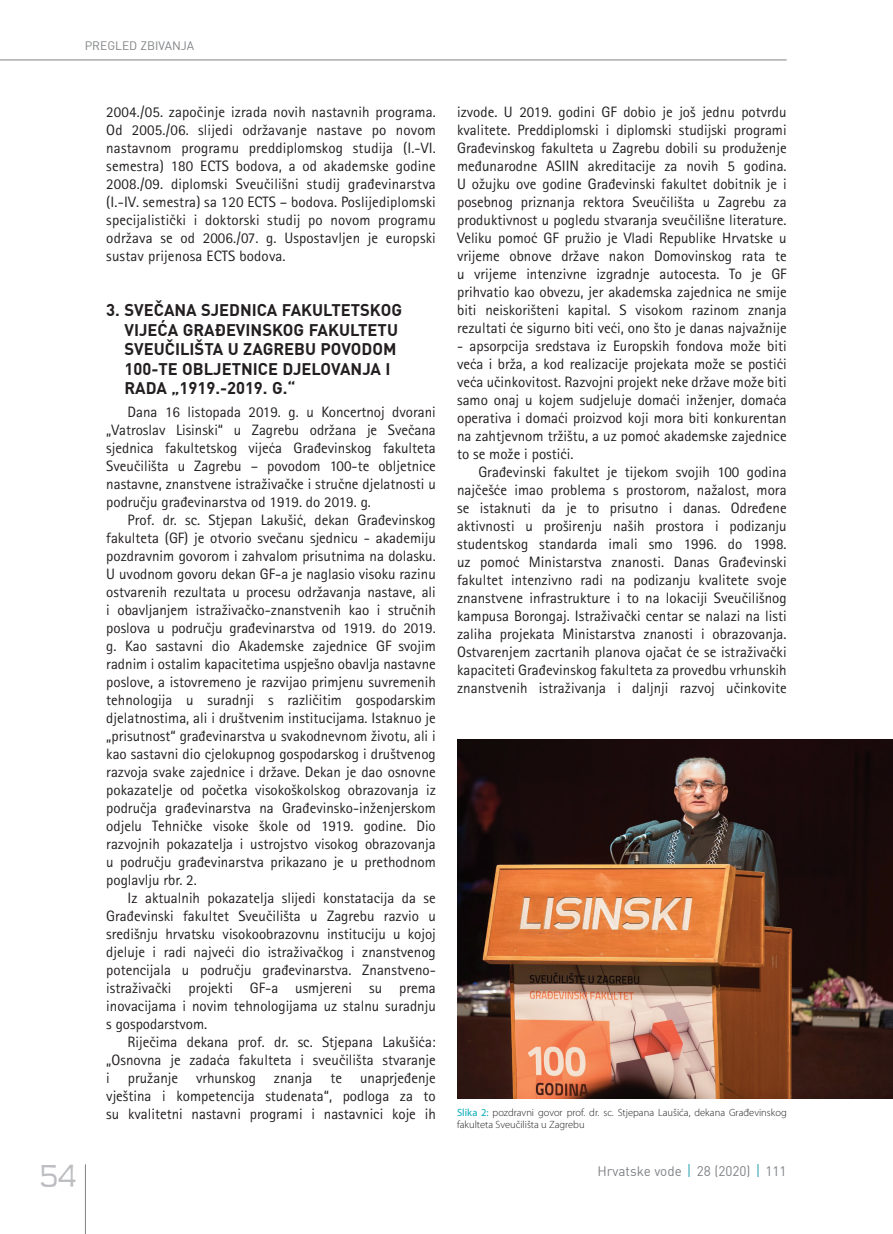
<style>
.page{position:relative;width:893px;height:1234px;background:#fff}
.page>*{position:absolute;margin:0;border:0;box-sizing:border-box;transform-origin:0 0}
.t1{font:300 36px "Teen";color:#bcbdc0}
.NASLOV_1{font:700 16.5px/19.5px "DIN";color:#231f20}
.OSNOVNI_TEKST_10-12{font:15px/18px "Rotis Sans Serifklemy";color:#231f20;text-align:justify}
.t2{font:13.5px "DIN";color:#808285}
.t3{font:12px "DIN";color:#808285}
.TABLICA{font:300 10.5px/12px "Myriad Pro";color:#231f20}
.s1{font-weight:400;color:#07aab9}
</style>
<div class="page">
<hr style="left:85px;top:1164px;width:1px;height:69px;background:#808285">
<hr style="left:0;top:60px;width:787px;height:1px;background:#808285">
<svg style="left:689px;top:1164px;width:1px;height:12px"></svg>
<svg style="left:757px;top:1164px;width:2px;height:12px"></svg>
<img style="left:457px;top:739px;width:436px;height:359px">
<p class="t3" style="left:85px;top:37px;width:111px">PREGLED ZBIVANJA</p>
<p class="OSNOVNI_TEKST_10-12" style="left:106px;top:102px;width:331px">2004./05. započinje izrada novih nastavnih programa.<br>Od 2005./06. slijedi održavanje nastave po novom nastavnom programu preddiplomskog studija (I.-VI. semestra) 180 ECTS bodova, a od akademske godine 2008./09. diplomski Sveučilišni studij građevinarstva (I.-IV. semestra) sa 120 ECTS – bodova. Poslijediplomski specijalistički i doktorski studij po novom programu održava se od 2006./07. g. Uspostavljen je europski sustav prijenosa ECTS bodova.</p>
<p class="NASLOV_1" style="left:124px;top:300px;width:279px;text-indent:-18px">3. SVEČANA SJEDNICA FAKULTETSKOG<br>VIJEĆA GRAĐEVINSKOG FAKULTETU<br>SVEUČILIŠTA U ZAGREBU POVODOM<br>100-TE OBLJETNICE DJELOVANJA I<br>RADA „1919.-2019. G.“</p>
<p class="OSNOVNI_TEKST_10-12" style="left:106px;top:402px;width:331px;text-indent:21px">Dana 16 listopada 2019. g. u Koncertnoj dvorani „Vatroslav Lisinski“ u Zagrebu održana je Svečana sjednica fakultetskog vijeća Građevinskog fakulteta Sveučilišta u Zagrebu – povodom 100-te obljetnice nastavne, znanstvene istraživačke i stručne djelatnosti u području građevinarstva od 1919. do 2019. g.</p>
<p class="OSNOVNI_TEKST_10-12" style="left:106px;top:510px;width:331px;text-indent:21px">Prof. dr. sc. Stjepan Lakušić, dekan Građevinskog fakulteta (GF) je otvorio svečanu sjednicu - akademiju pozdravnim govorom i zahvalom prisutnima na dolasku.<br>U uvodnom govoru dekan GF-a je naglasio visoku razinu ostvarenih rezultata u procesu održavanja nastave, ali i obavljanjem istraživačko-znanstvenih kao i stručnih poslova u području građevinarstva od 1919. do 2019. g. Kao sastavni dio Akademske zajednice GF svojim radnim i ostalim kapacitetima uspješno obavlja nastavne poslove, a istovremeno je razvijao primjenu suvremenih tehnologija u suradnji s različitim gospodarskim djelatnostima, ali i društvenim institucijama. Istaknuo je „prisutnost“ građevinarstva u svakodnevnom životu, ali i kao sastavni dio cjelokupnog gospodarskog i društvenog razvoja svake zajednice i države. Dekan je dao osnovne pokazatelje od početka visokoškolskog obrazovanja iz područja građevinarstva na Građevinsko-inženjerskom odjelu Tehničke visoke škole od 1919. godine. Dio razvojnih pokazatelja i ustrojstvo visokog obrazovanja u području građevinarstva prikazano je u prethodnom poglavlju rbr. 2.</p>
<p class="OSNOVNI_TEKST_10-12" style="left:106px;top:888px;width:331px;text-indent:21px">Iz aktualnih pokazatelja slijedi konstatacija da se Građevinski fakultet Sveučilišta u Zagrebu razvio u središnju hrvatsku visokoobrazovnu instituciju u kojoj djeluje i radi najveći dio istraživačkog i znanstvenog potencijala u području građevinarstva. Znanstveno&shy;istraživački projekti GF-a usmjereni su prema inovacijama i novim tehnologijama uz stalnu suradnju s gospodarstvom.</p>
<p class="OSNOVNI_TEKST_10-12" style="left:106px;top:1032px;width:331px;text-indent:21px">Riječima dekana prof. dr. sc. Stjepana Lakušića: „Osnovna je zadaća fakulteta i sveučilišta stvaranje i pružanje vrhunskog znanja te unaprjeđenje vještina i kompetencija studenata“, podloga za to su kvalitetni nastavni programi i nastavnici koje ih</p>
<p class="OSNOVNI_TEKST_10-12" style="left:457px;top:102px;width:331px">izvode. U 2019. godini GF dobio je još jednu potvrdu kvalitete. Preddiplomski i diplomski studijski programi Građevinskog fakulteta u Zagrebu dobili su produženje međunarodne ASIIN akreditacije za novih 5 godina.<br>U ožujku ove godine Građevinski fakultet dobitnik je i posebnog priznanja rektora Sveučilišta u Zagrebu za produktivnost u pogledu stvaranja sveučilišne literature.<br>Veliku pomoć GF pružio je Vladi Republike Hrvatske u vrijeme obnove države nakon Domovinskog rata te u vrijeme intenzivne izgradnje autocesta. To je GF prihvatio kao obvezu, jer akademska zajednica ne smije biti neiskorišteni kapital. S visokom razinom znanja rezultati će sigurno biti veći, ono što je danas najvažnije</p>
<p class="OSNOVNI_TEKST_10-12" style="left:457px;top:336px;width:331px">- apsorpcija sredstava iz Europskih fondova može biti veća i brža, a kod realizacije projekata može se postići veća učinkovitost. Razvojni projekt neke države može biti samo onaj u kojem sudjeluje domaći inženjer, domaća operativa i domaći proizvod koji mora biti konkurentan na zahtjevnom tržištu, a uz pomoć akademske zajednice to se može i postići.</p>
<p class="OSNOVNI_TEKST_10-12" style="left:457px;top:462px;width:331px;text-indent:21px">Građevinski fakultet je tijekom svojih 100 godina najčešće imao problema s prostorom, nažalost, mora se istaknuti da je to prisutno i danas. Određene aktivnosti u proširenju naših prostora i podizanju studentskog standarda imali smo 1996. do 1998. uz pomoć Ministarstva znanosti. Danas Građevinski fakultet intenzivno radi na podizanju kvalitete svoje znanstvene infrastrukture i to na lokaciji Sveučilišnog kampusa Borongaj. Istraživački centar se nalazi na listi zaliha projekata Ministarstva znanosti i obrazovanja.<br>Ostvarenjem zacrtanih planova ojačat će se istraživački kapaciteti Građevinskog fakulteta za provedbu vrhunskih znanstvenih istraživanja i daljnji razvoj učinkovite</p>
<p class="TABLICA" style="left:457px;top:1105px;width:331px"><span class="s1">Slika 2:</span> pozdravni govor prof. dr. sc. Stjepana Laušića, dekana Građevinskog fakulteta Sveučilišta u Zagrebu</p>
<h1 class="t1" style="left:39px;top:1156px;width:39px">54</h1>
<p class="t2" style="left:597px;top:1161px;width:191px">Hrvatske vode 28 (2020) 111</p>
</div>
